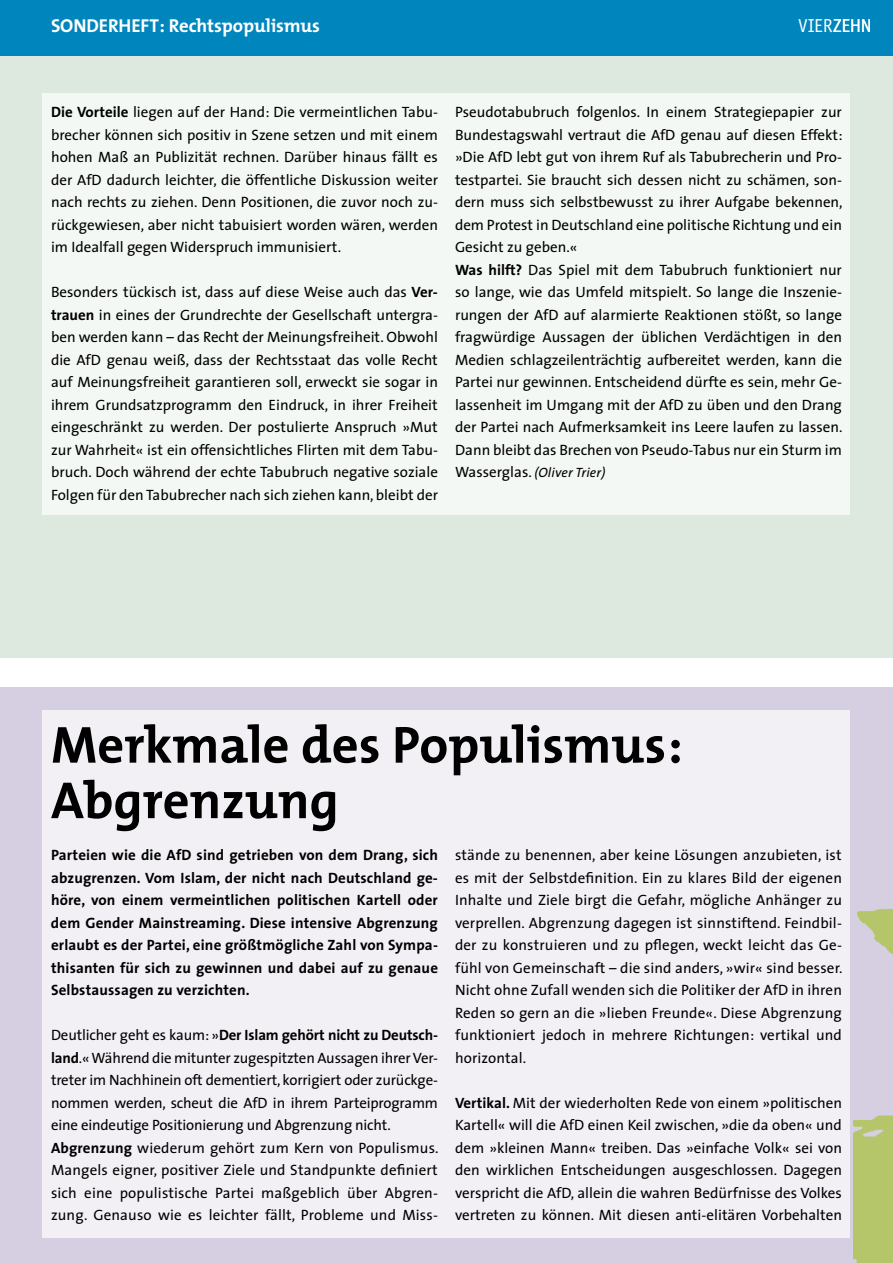
<style>
.page{position:relative;width:893px;height:1263px;background:#fff}
.page>*{position:absolute;margin:0;border:0;box-sizing:border-box;transform-origin:0 0}
.t1{font:700 52.5px/55.5px "The Mix";color:#000}
.t2{font:700 18.75px "The Mix";letter-spacing:-.005em;color:#fff}
.t3{font:18.75px "Officina Sans ITC Pro";letter-spacing:-.01em;color:#fff}
.t4{font:15px/22.5px "The Sans";color:#000;text-align:justify}
.t5{font:700 15px/22.5px "The Sans";letter-spacing:.01em;color:#000;text-align:justify}
.t6{font:italic 13.5px "The Sans";letter-spacing:.01em;color:#000}
.s1{font-weight:700}
.s2{font-style:normal;font-size:15px}
</style>
<div class="page">
<div style="left:0;top:687px;width:893px;height:576px;background:#d5cfe1"></div>
<div style="left:0;top:0;width:893px;height:657px;background:#dde8df"></div>
<div style="left:0;top:0;width:893px;height:55px;background:#0086bc"></div>
<div style="left:43px;top:710px;width:807px;height:527px;background:#f2f0f5"></div>
<div style="left:43px;top:94px;width:807px;height:421px;background:#f4f8f5"></div>
<img style="left:853px;top:908px;width:40px;height:355px">
<p class="t2" style="left:51px;top:10px;width:270px">SONDERHEFT: Rechtspopulismus</p>
<p class="t3" style="left:798px;top:15px;width:75px">VIERZEHN</p>
<p class="t4" style="left:51px;top:101px;width:388px"><span class="s1">Die Vorteile</span> liegen auf der Hand: Die vermeintlichen Tabu&shy;brecher können sich positiv in Szene setzen und mit einem hohen Maß an Publizität rechnen. Darüber hinaus fällt es der AfD dadurch leichter, die öffentliche Diskussion weiter nach rechts zu ziehen. Denn Positionen, die zuvor noch zu&shy;rückgewiesen, aber nicht tabuisiert worden wären, werden im Idealfall gegen Widerspruch immunisiert.</p>
<p class="t4" style="left:51px;top:281px;width:388px">Besonders tückisch ist, dass auf diese Weise auch das <span class="s1">Ver&shy;trauen</span> in eines der Grundrechte der Gesellschaft untergra&shy;ben werden kann – das Recht der Meinungsfreiheit. Obwohl die AfD genau weiß, dass der Rechtsstaat das volle Recht auf Meinungsfreiheit garantieren soll, erweckt sie sogar in ihrem Grundsatzprogramm den Eindruck, in ihrer Freiheit eingeschränkt zu werden. Der postulierte Anspruch »Mut zur Wahrheit« ist ein offensichtliches Flirten mit dem Tabu&shy;bruch. Doch während der echte Tabubruch negative soziale Folgen für den Tabubrecher nach sich ziehen kann, bleibt der</p>
<p class="t4" style="left:455px;top:101px;width:389px;text-align:left">Pseudotabubruch folgenlos. In einem Strategiepapier zur Bundestagswahl vertraut die AfD genau auf diesen Effekt: »Die AfD lebt gut von ihrem Ruf als Tabubrecherin und Pro&shy;testpartei. Sie braucht sich dessen nicht zu schämen, son&shy;dern muss sich selbstbewusst zu ihrer Aufgabe bekennen, dem Protest in Deutschland eine politische Richtung und ein Gesicht zu geben.«<br><span class="s1">Was hilft?</span> Das Spiel mit dem Tabubruch funktioniert nur so lange, wie das Umfeld mitspielt. So lange die Inszenie&shy;rungen der AfD auf alarmierte Reaktionen stößt, so lange fragwürdige Aussagen der üblichen Verdächtigen in den Medien schlagzeilenträchtig aufbereitet werden, kann die Partei nur gewinnen. Entscheidend dürfte es sein, mehr Ge&shy;lassenheit im Umgang mit der AfD zu üben und den Drang der Partei nach Aufmerksamkeit ins Leere laufen zu lassen.<br>Dann bleibt das Brechen von Pseudo-Tabus nur ein Sturm im</p>
<p class="t6" style="left:455px;top:462px;width:152px"><span class="s2">Wasserglas.</span> (Oliver Trier)</p>
<h1 class="t1" style="left:51px;top:716px;width:633px">Merkmale des Populismus:<br>Abgrenzung</h1>
<p class="t5" style="left:51px;top:843px;width:389px">Parteien wie die AfD sind getrieben von dem Drang, sich abzugrenzen. Vom Islam, der nicht nach Deutschland ge&shy;höre, von einem vermeintlichen politischen Kartell oder dem Gender Mainstreaming. Diese intensive Abgrenzung erlaubt es der Partei, eine größtmögliche Zahl von Sympa&shy;thisanten für sich zu gewinnen und dabei auf zu genaue Selbstaussagen zu verzichten.</p>
<p class="t4" style="left:51px;top:1023px;width:389px;text-align:left">Deutlicher geht es kaum: »<span class="s1">Der Islam gehört nicht zu Deutsch&shy;land</span>.« Während die mitunter zugespitzten Aussagen ihrer Ver&shy;treter im Nachhinein oft dementiert, korrigiert oder zurückge&shy;nommen werden, scheut die AfD in ihrem Parteiprogramm eine eindeutige Positionierung und Abgrenzung nicht.<br><span class="s1">Abgrenzung</span> wiederum gehört zum Kern von Populismus.<br>Mangels eigner, positiver Ziele und Standpunkte definiert sich eine populistische Partei maßgeblich über Abgren&shy;zung. Genauso wie es leichter fällt, Probleme und Miss-</p>
<p class="t4" style="left:455px;top:843px;width:389px">stände zu benennen, aber keine Lösungen anzubieten, ist es mit der Selbstdefinition. Ein zu klares Bild der eigenen Inhalte und Ziele birgt die Gefahr, mögliche Anhänger zu verprellen. Abgrenzung dagegen ist sinnstiftend. Feindbil&shy;der zu konstruieren und zu pflegen, weckt leicht das Ge&shy;fühl von Gemeinschaft – die sind anders, »wir« sind besser.<br>Nicht ohne Zufall wenden sich die Politiker der AfD in ihren Reden so gern an die »lieben Freunde«. Diese Abgrenzung funktioniert jedoch in mehrere Richtungen: vertikal und horizontal.</p>
<p class="t4" style="left:455px;top:1091px;width:388px"><span class="s1">Vertikal.</span> Mit der wiederholten Rede von einem »politischen Kartell« will die AfD einen Keil zwischen, »die da oben« und dem »kleinen Mann« treiben. Das »einfache Volk« sei von den wirklichen Entscheidungen ausgeschlossen. Dagegen verspricht die AfD, allein die wahren Bedürfnisse des Volkes vertreten zu können. Mit diesen anti-elitären Vorbehalten</p>
</div>
